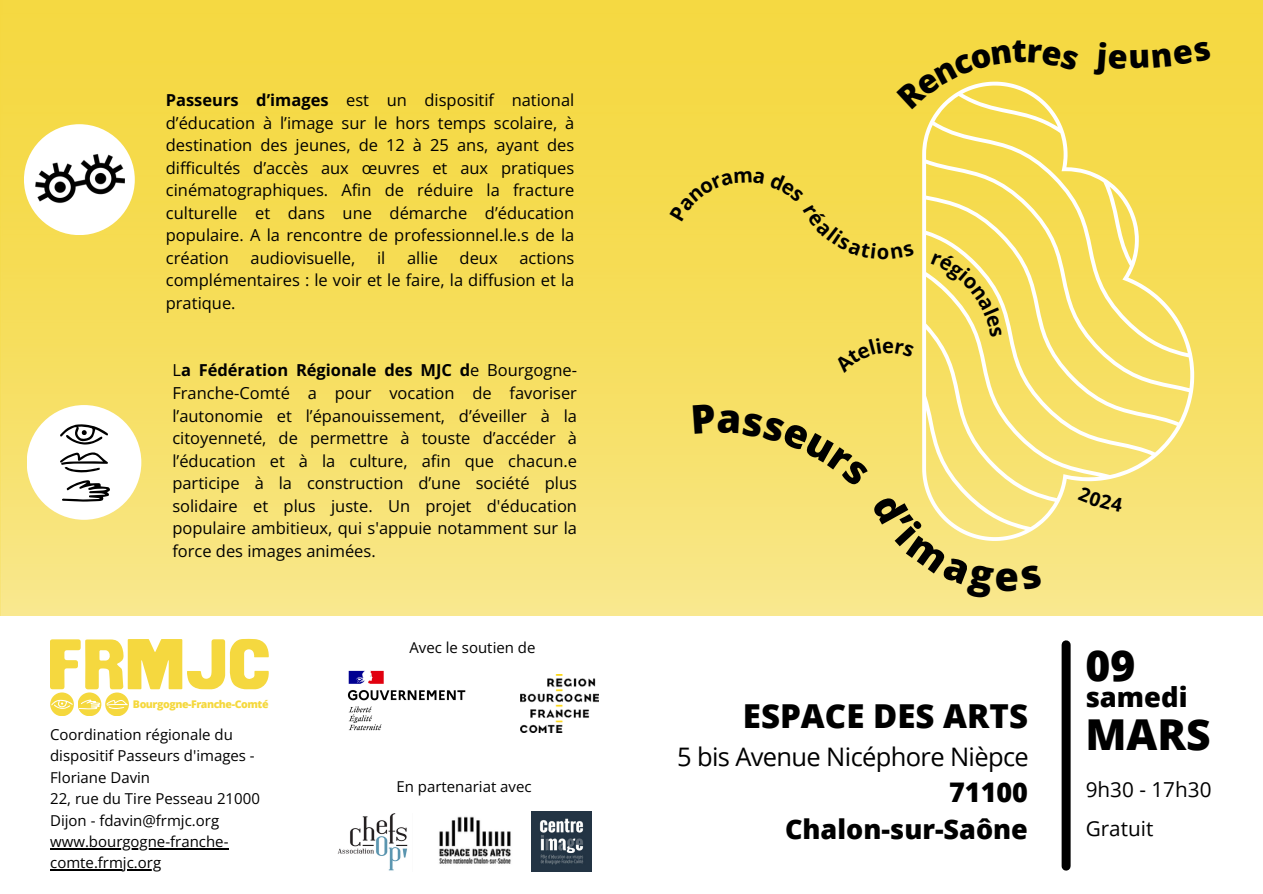
<style>
.page{position:relative;width:1263px;height:894px;background:#fff}
.page>*{position:absolute;margin:0;border:0;box-sizing:border-box;transform-origin:0 0}
.t1{font:800 42.6px "Open Sans";color:#000}
.t2{font:800 33px "Open Sans";color:#000}
.t3{font:800 27.3px "Open Sans";color:#000}
.t4{font:800 27px/37.2px "Open Sans";color:#000;text-align:right}
.t5{font:25.5px "Open Sans";letter-spacing:-.025em;color:#000}
.t6{font:20.7px/38.2px "Open Sans";color:#000}
.t7{font:700 20.1px "Open Sans";color:#000}
.t8{font:16.5px/22.5px "Open Sans";color:#000;text-align:justify}
.t9{font:15px/21.3px "Open Sans";color:#000}
.t10{font:800 10.5px "Open Sans";letter-spacing:-.04em;color:#f5d83d}
.s1{font-weight:700}
</style>
<div class="page">
<img style="left:0;top:0;width:1263px;height:615px">
<img style="left:521px;top:674px;width:78px;height:58px">
<img style="left:347px;top:670px;width:119px;height:61px">
<svg style="left:922px;top:82px;width:272px;height:459px;background:#f6e16b"></svg>
<div style="left:1062px;top:644px;width:9px;height:221px;background:#000"></div>
<div style="left:27px;top:405px;width:114px;height:114px;background:#fff;border-radius:50%"></div>
<svg style="left:60px;top:424px;width:48px;height:20px"></svg>
<svg style="left:60px;top:452px;width:48px;height:20px"></svg>
<svg style="left:62px;top:480px;width:48px;height:21px"></svg>
<div style="left:24px;top:124px;width:111px;height:111px;background:#fff;border-radius:50%"></div>
<img style="left:35px;top:154px;width:89px;height:50px">
<hr style="left:50px;top:847px;width:179px;height:2px;background:#000">
<hr style="left:50px;top:869px;width:111px;height:1px;background:#000">
<img style="left:439px;top:816px;width:72px;height:48px">
<img style="left:337px;top:813px;width:71px;height:58px">
<img style="left:532px;top:811px;width:59px;height:60px">
<svg style="left:50px;top:638px;width:219px;height:51px"></svg>
<div style="left:50px;top:692px;width:24px;height:24px;background:#f5d83d;border-radius:50%"></div>
<svg style="left:78px;top:692px;width:23px;height:24px"></svg>
<div style="left:105px;top:692px;width:24px;height:24px;background:#f5d83d;border-radius:50%"></div>
<svg style="left:51px;top:699px;width:22px;height:9px"></svg>
<svg style="left:79px;top:699px;width:21px;height:10px"></svg>
<svg style="left:106px;top:699px;width:22px;height:9px"></svg>
<div style="left:896px;top:40px;width:183px;height:69px;background:#f5d945"></div>
<div style="left:670px;top:170px;width:206px;height:89px;background:#f5db4f"></div>
<svg style="left:891px;top:243px;width:23px;height:16px"></svg>
<svg style="left:931px;top:253px;width:71px;height:84px;background:#f6e067"></svg>
<div style="left:1094px;top:41px;width:117px;height:34px;background:#f5d944"></div>
<div style="left:834px;top:337px;width:47px;height:36px;background:#f6de5f"></div>
<svg style="left:895px;top:341px;width:19px;height:16px"></svg>
<svg style="left:693px;top:403px;width:349px;height:196px;background:#f7e47c"></svg>
<svg style="left:1078px;top:486px;width:45px;height:26px"></svg>
<p class="t8" style="left:166px;top:88px;width:410px"><span class="s1">Passeurs d’images</span> est un dispositif national d’éducation à l’image sur le hors temps scolaire, à destination des jeunes, de 12 à 25 ans, ayant des difficultés d’accès aux œuvres et aux pratiques cinématographiques. Afin de réduire la fracture culturelle et dans une démarche d’éducation populaire. A la rencontre de professionnel.le.s de la création</p>
<p class="t8" style="left:251px;top:246px;width:106px">audiovisuelle,</p>
<p class="t8" style="left:377px;top:246px;width:10px">il</p>
<p class="t8" style="left:407px;top:246px;width:32px">allie</p>
<p class="t8" style="left:460px;top:246px;width:40px">deux</p>
<p class="t8" style="left:166px;top:246px;width:410px;text-indent:354px">actions complémentaires : le voir et le faire, la diffusion et la pratique.</p>
<p class="t8" style="left:172px;top:358px;width:406px">L<span class="s1">a Fédération Régionale des MJC d</span>e Bourgogne-Franche-Comté a pour vocation de favoriser l’autonomie et l’épanouissement, d’éveiller à la citoyenneté, de permettre à touste d’accéder à l’éducation et à la culture, afin que chacun.e participe à la construction d’une société plus solidaire et plus juste. Un projet d'éducation populaire ambitieux, qui s'appuie notamment sur la force des images animées.</p>
<p class="t9" style="left:409px;top:636px;width:128px">Avec le soutien de</p>
<p class="t7" style="left:877px;top:238px;width:14px">o</p>
<p class="t7" style="left:882px;top:331px;width:13px">e</p>
<h1 class="t1" style="left:1085px;top:635px;width:51px">09</h1>
<h3 class="t3" style="left:1085px;top:677px;width:104px">samedi</h3>
<p class="t10" style="left:133px;top:696px;width:137px">Bourgogne-Franche-Comté</p>
<h2 class="t2" style="left:743px;top:692px;width:287px">ESPACE DES ARTS</h2>
<h3 class="t5" style="left:677px;top:738px;width:353px">5 bis Avenue Nicéphore Nièpce</h3>
<h3 class="t4" style="left:785px;top:773px;width:245px">71100<br>Chalon-sur-Saône</h3>
<p class="t9" style="left:50px;top:723px;width:211px">Coordination régionale du dispositif Passeurs d'images -<br>Floriane Davin<br>22, rue du Tire Pesseau 21000<br>Dijon - fdavin@frmjc.org www.bourgogne-franche&shy;comte.frmjc.org</p>
<h1 class="t1" style="left:1085px;top:704px;width:127px">MARS</h1>
<p class="t9" style="left:396px;top:774px;width:137px">En partenariat avec</p>
<p class="t6" style="left:1086px;top:769px;width:127px">9h30 - 17h30<br>Gratuit</p>
</div>
